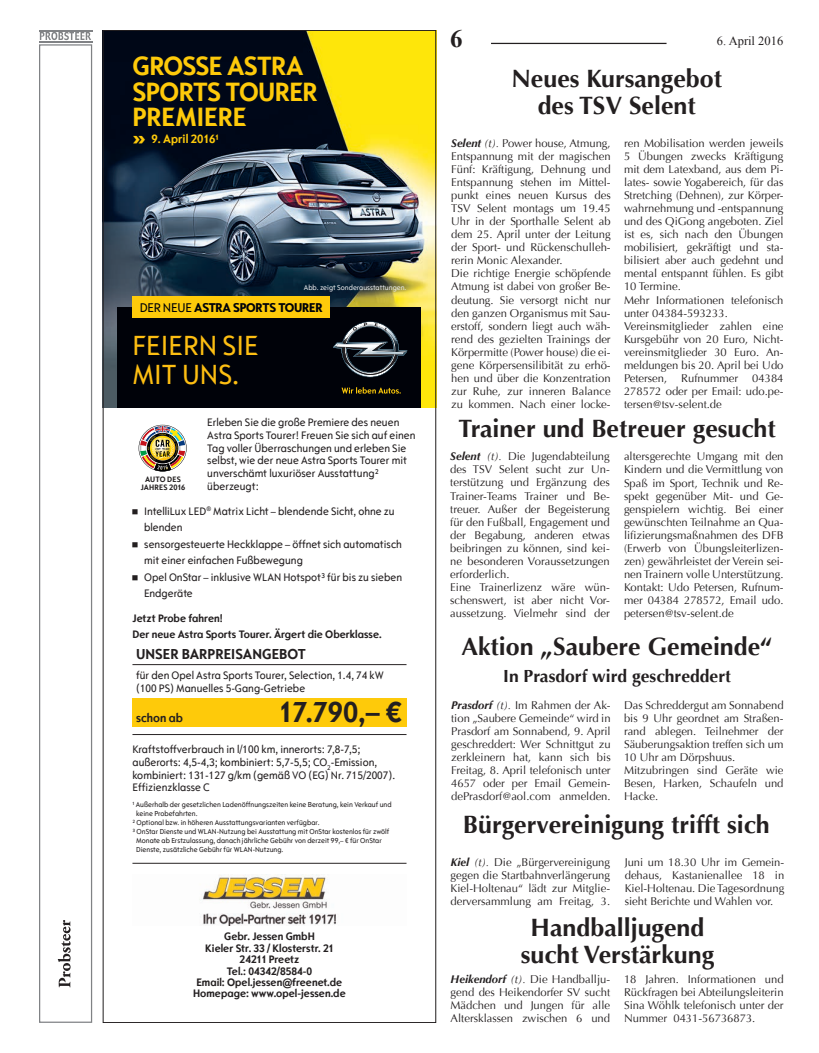
<style>
.page{position:relative;width:819px;height:1053px;background:#fff}
.page>*{position:absolute;margin:0;border:0;box-sizing:border-box;transform-origin:0 0}
.t1{font:700 30.5px "Opel Sans Condensed";color:#231f20}
.t2{font:29.12px/29.1px "Opel Sans Condensed";color:#fdbe12}
.t3{font:700 27.88px/25.4px "Opel Sans Condensed";letter-spacing:-.02em;color:#feca0a}
.t4{font:700 25px/27.5px "Optima";color:#231f20;text-align:center}
.t5{font:700 25px "Times New Roman";color:#231f20}
.t6{font:800 22.88px "Opel Sans Condensed";color:#feca0a}
.t7{font:700 17.5px "Optima";color:#231f20}
.t8{font:700 15.25px "Opel Sans Condensed";color:#231f20}
.t9{font:13.38px "Opel Sans Condensed Carline";letter-spacing:-.02em;color:#000209}
.t10{font:700 12.75px "Opel Sans Condensed";color:#feca0a}
.t11{font:700 12.75px "Opel Sans Condensed";color:#231f20}
.t12{font:12.5px "Times New Roman";color:#231f20}
.t13{font:11.38px/12.6px "Opel Sans Condensed";color:#231f20}
.t14{font:11.38px/12.6px "Opel Sans Condensed";color:#231f20}
.t15{font:700 11.38px/11.4px "Opel Sans Condensed";color:#231f20}
.t16{font:11.25px/13px "Optima";color:#231f20;text-align:justify}
.t17{font:700 8.25px/8.6px "Opel Sans Condensed";letter-spacing:.015em;color:#231f20;text-align:center}
.t18{font:7.62px "Opel Sans Condensed";color:#231f20}
.t19{font:7.62px "Opel Sans Condensed";color:#e6e7e9}
.s1{font-family:"Opel Sans Condensed"}
.s2{font-weight:700;font-style:italic}
.s3{font-style:italic}
</style>
<div class="page">
<hr style="left:491px;top:43px;width:175px;height:1px;background:#231f20">
<img style="left:105px;top:32px;width:329px;height:376px">
<div style="left:118px;top:307px;width:303px;height:101px;background:#000209"></div>
<div style="left:132px;top:296px;width:198px;height:22px;background:#feca0a"></div>
<svg style="left:333px;top:321px;width:74px;height:56px"></svg>
<svg style="left:341px;top:387px;width:60px;height:6px"></svg>
<img style="left:139px;top:425px;width:48px;height:46px">
<hr style="left:132px;top:664px;width:274px;height:1px;background:#231f20">
<div style="left:132px;top:698px;width:274px;height:29px;background:#feca0a"></div>
<hr style="left:132px;top:734px;width:274px;height:1px;background:#231f20">
<hr style="left:132px;top:862px;width:274px;height:1px;background:#231f20">
<img style="left:203px;top:874px;width:133px;height:51px">
<div style="left:39px;top:44px;width:53px;height:978px;border:1px solid #808285"></div>
<svg style="left:58px;top:920px;width:13px;height:67px"></svg>
<svg style="left:40px;top:32px;width:51px;height:8px"></svg>
<hr style="left:39px;top:30px;width:53px;height:1px;background:#808285">
<hr style="left:39px;top:41px;width:53px;height:1px;background:#808285">
<p class="t3" style="left:132px;top:53px;width:187px">GROSSE ASTRA<br>SPORTS TOURER<br>PREMIERE</p>
<p class="t10" style="left:151px;top:131px;width:69px">9. April 2016¹</p>
<p class="t6" style="left:132px;top:123px;width:15px">»</p>
<p class="t19" style="left:304px;top:283px;width:104px">Abb. zeigt Sonderausstattungen.</p>
<p class="t9" style="left:140px;top:299px;width:184px"><span class="s1">DER NEUE</span> ASTRA SPORTS TOURER</p>
<p class="t2" style="left:132px;top:330px;width:128px">FEIERN SIE<br>MIT UNS.</p>
<p class="t13" style="left:207px;top:416px;width:210px">Erleben Sie die große Premiere des neuen Astra Sports Tourer! Freuen Sie sich auf einen Tag voller Überraschungen und erleben Sie selbst, wie der neue Astra Sports Tourer mit unverschämt luxuriöser Ausstattung² überzeugt:</p>
<p class="t13" style="left:132px;top:504px;width:264px">flIntelliLux LED<sup>®</sup> Matrix Licht – blendende Sicht, ohne zu</p>
<p class="t13" style="left:144px;top:521px;width:40px">blenden</p>
<p class="t13" style="left:132px;top:537px;width:271px">flsensorgesteuerte Heckklappe – öffnet sich automatisch</p>
<p class="t13" style="left:144px;top:554px;width:160px">mit einer einfachen Fußbewegung</p>
<p class="t13" style="left:132px;top:570px;width:271px">flOpel OnStar – inklusive WLAN Hotspot³ für bis zu sieben</p>
<p class="t13" style="left:144px;top:587px;width:50px">Endgeräte</p>
<p class="t15" style="left:132px;top:611px;width:251px;line-height:15.2px">Jetzt Probe fahren!<br>Der neue Astra Sports Tourer. Ärgert die Oberklasse.</p>
<p class="t8" style="left:136px;top:644px;width:171px">UNSER BARPREISANGEBOT</p>
<p class="t14" style="left:136px;top:669px;width:249px">für den Opel Astra Sports Tourer, Selection, 1.4, 74 kW (100 PS) Manuelles 5-Gang-Getriebe</p>
<p class="t11" style="left:136px;top:710px;width:48px">schon ab</p>
<p class="t1" style="left:279px;top:693px;width:124px">17.790,– €</p>
<p class="t14" style="left:132px;top:743px;width:264px">Kraftstoffverbrauch in l/100 km, innerorts: 7,8-7,5; außerorts: 4,5-4,3; kombiniert: 5,7-5,5; CO<sub>2</sub>-Emission, kombiniert: 131-127 g/km (gemäß VO (EG) Nr. 715/2007).<br>Effizienzklasse C</p>
<p class="t18" style="left:132px;top:800px;width:261px">¹ Außerhalb der gesetzlichen Ladenöffnungszeiten keine Beratung, kein Verkauf und</p>
<p class="t18" style="left:136px;top:809px;width:63px">keine Probefahrten.</p>
<p class="t18" style="left:132px;top:817px;width:188px">² Optional bzw. in höheren Ausstattungsvarianten verfügbar.</p>
<p class="t18" style="left:132px;top:826px;width:258px">³ OnStar Dienste und WLAN-Nutzung bei Ausstattung mit OnStar kostenlos für zwölf</p>
<p class="t18" style="left:136px;top:835px;width:247px">Monate ab Erstzulassung, danach jährliche Gebühr von derzeit 99,– € für OnStar</p>
<p class="t18" style="left:136px;top:844px;width:149px">Dienste, zusätzliche Gebühr für WLAN-Nutzung.</p>
<p class="t17" style="left:141px;top:474px;width:46px">AUTO DES<br>JAHRES 2016</p>
<p class="t15" style="left:193px;top:930px;width:154px;text-align:center">Gebr. Jessen GmbH<br>Kieler Str. 33 / Klosterstr. 21<br>24211 Preetz<br>Tel.: 04342/8584-0<br>Email: Opel.jessen@freenet.de<br>Homepage: www.opel-jessen.de</p>
<p class="t5" style="left:450px;top:21px;width:14px">6</p>
<p class="t12" style="left:716px;top:32px;width:68px">6. April 2016</p>
<p class="t4" style="left:511px;top:65px;width:212px">Neues Kursangebot des TSV Selent</p>
<p class="t16" style="left:624px;top:136px;width:161px;text-align:left">ren Mobilisation werden jeweils<br>5 Übungen zwecks Kräftigung mit dem Latexband, aus dem Pi&shy;lates- sowie Yogabereich, für das<br>Stretching (Dehnen), zur Körper&shy;wahrnehmung und -entspannung und des QiGong angeboten. Ziel ist es, sich nach den Übungen mobilisiert, gekräftigt und sta&shy;bilisiert aber auch gedehnt und mental entspannt fühlen. Es gibt<br>10 Termine.<br>Mehr Informationen telefonisch unter 04384-593233.<br>Vereinsmitglieder zahlen eine<br>Kursgebühr von 20 Euro, Nicht&shy;vereinsmitglieder 30 Euro. An&shy;meldungen bis 20. April bei Udo<br>Petersen, Rufnummer 04384<br>278572 oder per Email: udo.pe&shy;tersen@tsv-selent.de</p>
<p class="t16" style="left:451px;top:136px;width:161px;text-align:left"><span class="s2">Selent</span> <span class="s3">(t).</span> Power house, Atmung,<br>Entspannung mit der magischen<br>Fünf: Kräftigung, Dehnung und<br>Entspannung stehen im Mittel&shy;punkt eines neuen Kursus des<br>TSV Selent montags um 19.45<br>Uhr in der Sporthalle Selent ab dem 25. April unter der Leitung der Sport- und Rückenschulleh&shy;rerin Monic Alexander.<br>Die richtige Energie schöpfende<br>Atmung ist dabei von großer Be&shy;deutung. Sie versorgt nicht nur den ganzen Organismus mit Sau&shy;erstoff, sondern liegt auch wäh&shy;rend des gezielten Trainings der<br>Körpermitte (Power house) die ei&shy;gene Körpersensilibität zu erhö&shy;hen und über die Konzentration zur Ruhe, zur inneren Balance zu kommen. Nach einer locke-</p>
<p class="t4" style="left:458px;top:415px;width:318px">Trainer und Betreuer gesucht</p>
<p class="t16" style="left:624px;top:450px;width:161px">altersgerechte Umgang mit den Kindern und die Vermittlung von Spaß im Sport, Technik und Re&shy;spekt gegenüber Mit- und Ge&shy;genspielern wichtig. Bei einer gewünschten Teilnahme an Qua&shy;lifizierungsmaßnahmen des DFB (Erwerb von Übungsleiterlizen&shy;zen) gewährleistet der Verein sei&shy;nen Trainern volle Unterstützung.<br>Kontakt: Udo Petersen, Rufnum&shy;mer 04384 278572, Email udo. petersen@tsv-selent.de</p>
<p class="t16" style="left:450px;top:450px;width:161px;text-align:left"><span class="s2">Selent</span> <span class="s3">(t).</span> Die Jugendabteilung des TSV Selent sucht zur Un&shy;terstützung und Ergänzung des<br>Trainer-Teams Trainer und Be&shy;treuer. Außer der Begeisterung für den Fußball, Engagement und der Begabung, anderen etwas beibringen zu können, sind kei&shy;ne besonderen Voraussetzungen erforderlich.<br>Eine Trainerlizenz wäre wün&shy;schenswert, ist aber nicht Vor&shy;aussetzung. Vielmehr sind der</p>
<p class="t4" style="left:461px;top:632px;width:313px">Aktion „Saubere Gemeinde“</p>
<p class="t7" style="left:503px;top:665px;width:229px">In Prasdorf wird geschreddert</p>
<p class="t16" style="left:624px;top:698px;width:161px;text-align:left">Das Schreddergut am Sonnabend bis 9 Uhr geordnet am Straßen&shy;rand ablegen. Teilnehmer der<br>Säuberungsaktion treffen sich um<br>10 Uhr am Dörpshuus.<br>Mitzubringen sind Geräte wie<br>Besen, Harken, Schaufeln und<br>Hacke.</p>
<p class="t16" style="left:451px;top:698px;width:161px"><span class="s2">Prasdorf</span> <span class="s3">(t).</span> Im Rahmen der Ak&shy;tion „Saubere Gemeinde“ wird in Prasdorf am Sonnabend, 9. April geschreddert: Wer Schnittgut zu zerkleinern hat, kann sich bis Freitag, 8. April telefonisch unter 4657 oder per Email Gemein&shy;dePrasdorf@aol.com anmelden.</p>
<p class="t4" style="left:463px;top:811px;width:308px">Bürgervereinigung trifft sich</p>
<p class="t16" style="left:624px;top:855px;width:161px">Juni um 18.30 Uhr im Gemein&shy;dehaus, Kastanienallee 18 in Kiel-Holtenau. Die Tagesordnung sieht Berichte und Wahlen vor.</p>
<p class="t16" style="left:450px;top:855px;width:161px"><span class="s2">Kiel</span> <span class="s3">(t).</span> Die „Bürgervereinigung gegen die Startbahnverlängerung Kiel-Holtenau“ lädt zur Mitglie&shy;derversammlung am Freitag, 3.</p>
<p class="t4" style="left:521px;top:913px;width:195px">Handballjugend sucht Verstärkung</p>
<p class="t16" style="left:624px;top:972px;width:161px">18 Jahren. Informationen und Rückfragen bei Abteilungsleiterin Sina Wöhlk telefonisch unter der Nummer 0431-56736873.</p>
<p class="t16" style="left:450px;top:972px;width:161px"><span class="s2">Heikendorf</span> <span class="s3">(t).</span> Die Handballju&shy;gend des Heikendorfer SV sucht Mädchen und Jungen für alle Altersklassen zwischen 6 und</p>
</div>
